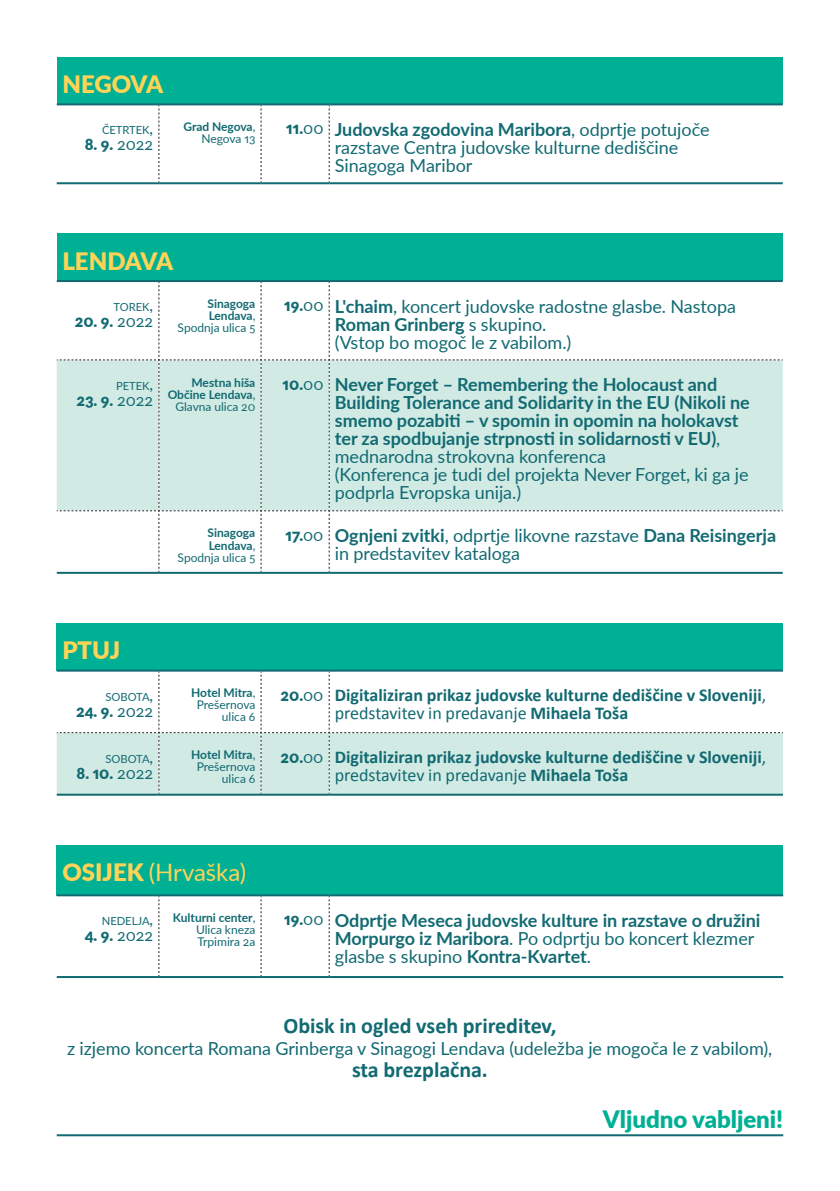
<style>
.page{position:relative;width:840px;height:1191px;background:#fff}
.page>*{position:absolute;margin:0;border:0;box-sizing:border-box;transform-origin:0 0}
.t1{font:900 24px "Lato";letter-spacing:-.01em;color:#fed356}
.t2{font:900 24px "Lato";color:#00b094}
.t3{font:24px "Lato";letter-spacing:-.005em;color:#fed356}
.t4{font:700 22px "Calibri";letter-spacing:-.005em;color:#126a72}
.t5{font:700 18px/18px "Lato";color:#126a72}
.t6{font:18px/18px "Lato";letter-spacing:-.005em;color:#126a72}
.t7{font:700 18px/18px "Calibri";letter-spacing:-.005em;color:#126a72}
.t8{font:900 16px "Lato";color:#126a72}
.t9{font:700 12px/12px "Lato";color:#126a72;text-align:right}
.t10{font:12px/12px "Lato";letter-spacing:-.005em;color:#126a72;text-align:right}
.t11{font:11.2px "Lato";letter-spacing:-.005em;color:#126a72}
.s1{font-size:16px}
.s2{font-weight:400}
.s3{font-weight:900;font-size:16px}
.s4{font-weight:700}
.s5{font-weight:400;font-size:16px}
.s6{font-family:"Lato";font-weight:900;font-size:16px}
.s7{font-family:"Lato";font-weight:400;font-size:16px}
.s8{font-weight:900}
</style>
<div class="page">
<hr style="left:57px;top:1134px;width:725px;height:2px;background:#126a72">
<div style="left:57px;top:57px;width:725px;height:47px;background:#00b094"></div>
<svg style="left:57px;top:105px;width:725px;height:77px"></svg>
<svg style="left:158px;top:105px;width:1px;height:77px"></svg>
<svg style="left:260px;top:105px;width:1px;height:77px"></svg>
<svg style="left:328px;top:105px;width:1px;height:77px"></svg>
<hr style="left:57px;top:103px;width:102px;height:2px;background:#126a72">
<hr style="left:159px;top:103px;width:102px;height:2px;background:#126a72">
<hr style="left:261px;top:103px;width:68px;height:2px;background:#126a72">
<hr style="left:329px;top:103px;width:453px;height:2px;background:#126a72">
<hr style="left:57px;top:182px;width:102px;height:2px;background:#126a72">
<hr style="left:159px;top:182px;width:102px;height:2px;background:#126a72">
<hr style="left:261px;top:182px;width:68px;height:2px;background:#126a72">
<hr style="left:329px;top:182px;width:453px;height:2px;background:#126a72">
<div style="left:57px;top:233px;width:725px;height:48px;background:#00b094"></div>
<svg style="left:57px;top:282px;width:725px;height:290px"></svg>
<hr style="left:57px;top:280px;width:102px;height:2px;background:#126a72">
<hr style="left:159px;top:280px;width:102px;height:2px;background:#126a72">
<hr style="left:261px;top:280px;width:68px;height:2px;background:#126a72">
<hr style="left:329px;top:280px;width:453px;height:2px;background:#126a72">
<hr style="left:57px;top:572px;width:102px;height:2px;background:#126a72">
<hr style="left:159px;top:572px;width:102px;height:2px;background:#126a72">
<hr style="left:261px;top:572px;width:68px;height:2px;background:#126a72">
<hr style="left:329px;top:572px;width:453px;height:2px;background:#126a72">
<div style="left:57px;top:623px;width:725px;height:47px;background:#00b094"></div>
<svg style="left:57px;top:671px;width:725px;height:122px"></svg>
<hr style="left:57px;top:669px;width:102px;height:2px;background:#126a72">
<hr style="left:159px;top:669px;width:102px;height:2px;background:#126a72">
<hr style="left:261px;top:669px;width:68px;height:2px;background:#126a72">
<hr style="left:329px;top:669px;width:453px;height:2px;background:#126a72">
<hr style="left:57px;top:793px;width:102px;height:2px;background:#126a72">
<hr style="left:159px;top:793px;width:102px;height:2px;background:#126a72">
<hr style="left:261px;top:793px;width:68px;height:2px;background:#126a72">
<hr style="left:329px;top:793px;width:453px;height:2px;background:#126a72">
<div style="left:57px;top:844px;width:725px;height:51px;background:#00b094"></div>
<svg style="left:57px;top:896px;width:725px;height:80px"></svg>
<svg style="left:158px;top:896px;width:1px;height:80px"></svg>
<svg style="left:260px;top:896px;width:1px;height:80px"></svg>
<svg style="left:328px;top:896px;width:1px;height:80px"></svg>
<hr style="left:57px;top:894px;width:102px;height:2px;background:#126a72">
<hr style="left:159px;top:894px;width:102px;height:2px;background:#126a72">
<hr style="left:261px;top:894px;width:68px;height:2px;background:#126a72">
<hr style="left:329px;top:894px;width:453px;height:2px;background:#126a72">
<hr style="left:57px;top:976px;width:102px;height:2px;background:#126a72">
<hr style="left:159px;top:976px;width:102px;height:2px;background:#126a72">
<hr style="left:261px;top:976px;width:68px;height:2px;background:#126a72">
<hr style="left:329px;top:976px;width:453px;height:2px;background:#126a72">
<h1 class="t1" style="left:62px;top:66px;width:102px">NEGOVA</h1>
<p class="t11" style="left:102px;top:122px;width:53px">ČETRTEK<span class="s1">,</span></p>
<p class="t8" style="left:85px;top:132px;width:70px">8. 9. <span class="s2">2022</span></p>
<p class="t9" style="left:183px;top:120px;width:73px">Grad Negova<span class="s2">,<br>Negova 13</span></p>
<p class="t6" style="left:334px;top:120px;width:376px;text-indent:-49px"><span class="s3">11.</span><span class="s1">00</span> <span class="s4">Judovska zgodovina Maribora</span>, odprtje potujoče razstave Centra judovske kulturne dediščine<br>Sinagoga Maribor</p>
<h1 class="t1" style="left:62px;top:243px;width:112px">LENDAVA</h1>
<p class="t11" style="left:114px;top:299px;width:41px">TOREK<span class="s1">,</span></p>
<p class="t8" style="left:75px;top:309px;width:80px">20. 9. <span class="s2">2022</span></p>
<p class="t9" style="left:177px;top:297px;width:79px">Sinagoga<br>Lendava<span class="s2">,<br>Spodnja ulica 5</span></p>
<p class="t6" style="left:334px;top:296px;width:402px;text-indent:-51px"><span class="s3">19.</span><span class="s1">00</span> <span class="s4">L'chaim</span>, koncert judovske radostne glasbe. Nastopa<br><span class="s4">Roman Grinberg</span> s skupino.<br>(Vstop bo mogoč le z vabilom.)</p>
<p class="t11" style="left:116px;top:378px;width:39px">PETEK<span class="s1">,</span></p>
<p class="t8" style="left:76px;top:388px;width:78px">23. 9. <span class="s2">2022</span></p>
<p class="t9" style="left:167px;top:376px;width:89px">Mestna hiša<br>Občine Lendava<span class="s2">,<br>Glavna ulica 20</span></p>
<p class="t5" style="left:334px;top:375px;width:416px;text-indent:-52px"><span class="s3">10.</span><span class="s5">00</span> Never Forget – Remembering the Holocaust and Building Tolerance and Solidarity in the EU (Nikoli ne smemo pozabiti – v spomin in opomin na holokavst ter za spodbujanje strpnosti in solidarnosti v EU)<span class="s2">, mednarodna strokovna konferenca<br>(Konferenca je tudi del projekta Never Forget, ki ga je podprla Evropska unija.)</span></p>
<p class="t9" style="left:177px;top:526px;width:79px">Sinagoga<br>Lendava<span class="s2">,<br>Spodnja ulica 5</span></p>
<p class="t6" style="left:334px;top:526px;width:442px;text-indent:-49px"><span class="s3">17.</span><span class="s1">00</span> <span class="s4">Ognjeni zvitki</span>, odprtje likovne razstave <span class="s4">Dana Reisingerja </span>in predstavitev kataloga</p>
<h1 class="t1" style="left:62px;top:632px;width:59px">PTUJ</h1>
<p class="t11" style="left:105px;top:688px;width:49px">SOBOTA<span class="s1">,</span></p>
<p class="t8" style="left:76px;top:698px;width:79px">24. 9. <span class="s2">2022</span></p>
<p class="t11" style="left:105px;top:750px;width:49px">SOBOTA<span class="s1">,</span></p>
<p class="t8" style="left:77px;top:760px;width:78px">8. 10. <span class="s2">2022</span></p>
<p class="t10" style="left:191px;top:686px;width:66px"><span class="s4">Hotel Mitra</span>,<br>Prešernova ulica 6</p>
<p class="t7" style="left:334px;top:686px;width:432px;text-indent:-54px"><span class="s6">20.</span><span class="s7">00</span> Digitaliziran prikaz judovske kulturne dediščine v Sloveniji<span class="s2">, predstavitev in predavanje</span> Mihaela Toša</p>
<p class="t10" style="left:191px;top:748px;width:66px"><span class="s4">Hotel Mitra</span>,<br>Prešernova ulica 6</p>
<p class="t7" style="left:334px;top:748px;width:432px;text-indent:-54px"><span class="s6">20.</span><span class="s7">00</span> Digitaliziran prikaz judovske kulturne dediščine v Sloveniji<span class="s2">, predstavitev in predavanje</span> Mihaela Toša</p>
<h1 class="t3" style="left:62px;top:855px;width:185px"><span class="s8">OSIJEK</span> (Hrvaška)</h1>
<p class="t11" style="left:102px;top:913px;width:53px">NEDELJA<span class="s1">,</span></p>
<p class="t8" style="left:85px;top:923px;width:70px">4. 9. <span class="s2">2022</span></p>
<p class="t10" style="left:196px;top:911px;width:61px;text-align:justify;text-indent:-23px"><span class="s4">Kulturni center</span>, Ulica kneza Trpimira 2a</p>
<p class="t5" style="left:334px;top:910px;width:427px;text-indent:-51px"><span class="s3">19.</span><span class="s5">00</span> Odprtje Meseca judovske kulture in razstave o družini<br>Morpurgo iz Maribora<span class="s2">. Po odprtju bo koncert klezmer glasbe s skupino</span> Kontra-Kvartet<span class="s2">.</span></p>
<p class="t4" style="left:283px;top:1011px;width:274px">Obisk in ogled vseh prireditev,</p>
<p class="t6" style="left:67px;top:1038px;width:706px">z izjemo koncerta Romana Grinberga v Sinagogi Lendava (udeležba je mogoča le z vabilom),</p>
<p class="t4" style="left:352px;top:1055px;width:137px">sta brezplačna.</p>
<h1 class="t2" style="left:602px;top:1101px;width:182px">Vljudno vabljeni!</h1>
</div>
